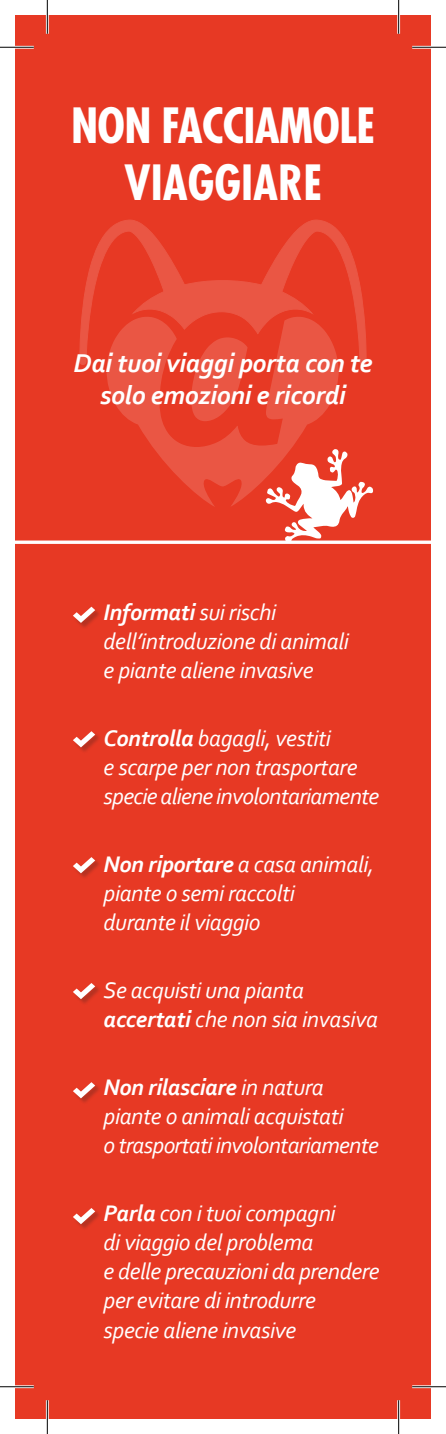
<style>
.page{position:relative;width:446px;height:1434px;background:#fff}
.page>*{position:absolute;margin:0;border:0;box-sizing:border-box;transform-origin:0 0}
.t1{font:700 condensed 47.25px/57.4px "Futura Std";letter-spacing:-.015em;color:#fff;text-align:center}
.t2{font:italic 700 27px/32.4px "Corbel";letter-spacing:-.01em;color:#fff;text-align:center}
.Donato{font:italic 23.62px/29.2px "Corbel";letter-spacing:-.015em;color:#fff}
.s1{font-weight:700}
</style>
<div class="page">
<div style="left:15px;top:15px;width:415px;height:1404px;background:#e73924"></div>
<svg style="left:106px;top:365px;width:232px;height:142px"></svg>
<svg style="left:80px;top:220px;width:286px;height:145px"></svg>
<svg style="left:15px;top:540px;width:415px;height:4px"></svg>
<svg style="left:265px;top:449px;width:108px;height:94px"></svg>
<div style="left:73px;top:732px;width:29px;height:22px;background:#1d1d1b;opacity:.25"></div>
<svg style="left:73px;top:731px;width:22px;height:16px"></svg>
<div style="left:73px;top:858px;width:29px;height:21px;background:#1d1d1b;opacity:.25"></div>
<svg style="left:73px;top:857px;width:22px;height:16px"></svg>
<div style="left:73px;top:983px;width:29px;height:22px;background:#1d1d1b;opacity:.25"></div>
<svg style="left:73px;top:983px;width:22px;height:16px"></svg>
<div style="left:73px;top:1083px;width:29px;height:22px;background:#1d1d1b;opacity:.25"></div>
<svg style="left:73px;top:1082px;width:22px;height:16px"></svg>
<div style="left:73px;top:1208px;width:29px;height:22px;background:#1d1d1b;opacity:.25"></div>
<svg style="left:73px;top:1208px;width:22px;height:16px"></svg>
<div style="left:73px;top:607px;width:29px;height:22px;background:#1d1d1b;opacity:.25"></div>
<svg style="left:73px;top:607px;width:22px;height:16px"></svg>
<hr style="left:0;top:46px;width:34px;height:3px;background:#fff">
<hr style="left:412px;top:46px;width:33px;height:3px;background:#fff">
<hr style="left:0;top:1385px;width:34px;height:3px;background:#fff">
<hr style="left:412px;top:1385px;width:33px;height:3px;background:#fff">
<hr style="left:46px;top:0;width:3px;height:34px;background:#fff">
<hr style="left:46px;top:1400px;width:3px;height:34px;background:#fff">
<hr style="left:397px;top:0;width:2px;height:34px;background:#fff">
<hr style="left:397px;top:1400px;width:2px;height:34px;background:#fff">
<hr style="left:0;top:47px;width:34px;height:1px;background:#000">
<hr style="left:412px;top:47px;width:33px;height:1px;background:#000">
<hr style="left:0;top:1386px;width:34px;height:1px;background:#000">
<hr style="left:412px;top:1386px;width:33px;height:1px;background:#000">
<hr style="left:47px;top:0;width:1px;height:34px;background:#000">
<hr style="left:47px;top:1400px;width:1px;height:34px;background:#000">
<hr style="left:398px;top:0;width:1px;height:34px;background:#000">
<hr style="left:398px;top:1400px;width:1px;height:34px;background:#000">
<p class="t1" style="left:71px;top:97px;width:305px">NON FACCIAMOLE<br>VIAGGIARE</p>
<p class="t2" style="left:73px;top:346px;width:300px">Dai tuoi viaggi porta con te solo emozioni e ricordi</p>
<p class="Donato" style="left:103px;top:597px;width:246px"><span class="s1">Informati</span> sui rischi dell’introduzione di animali e piante aliene invasive</p>
<p class="Donato" style="left:103px;top:723px;width:277px"><span class="s1">Controlla</span> bagagli, vestiti<br>e scarpe per non trasportare specie aliene involontariamente</p>
<p class="Donato" style="left:103px;top:849px;width:272px"><span class="s1">Non riportare</span> a casa animali, piante o semi raccolti<br>durante il viaggio</p>
<p class="Donato" style="left:103px;top:975px;width:276px">Se acquisti una pianta <span class="s1">accertati</span> che non sia invasiva</p>
<p class="Donato" style="left:103px;top:1071px;width:276px"><span class="s1">Non rilasciare</span> in natura piante o animali acquistati<br>o trasportati involontariamente</p>
<p class="Donato" style="left:103px;top:1197px;width:277px"><span class="s1">Parla</span> con i tuoi compagni<br>di viaggio del problema<br>e delle precauzioni da prendere per evitare di introdurre<br>specie aliene invasive</p>
</div>
